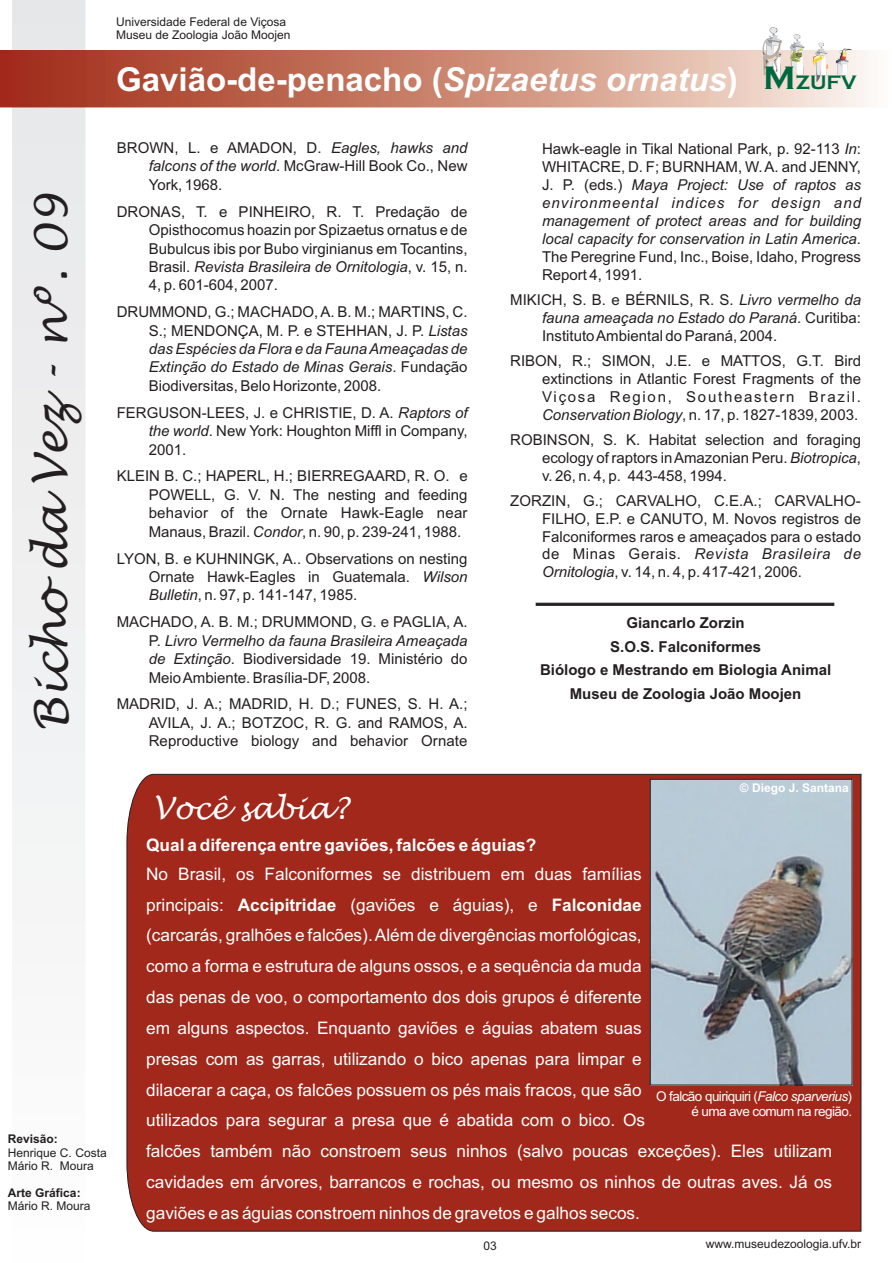
<style>
.page{position:relative;width:893px;height:1263px;background:#fff}
.page>*{position:absolute;margin:0;border:0;box-sizing:border-box;transform-origin:0 0}
.t1{font:italic 45px "Lucida Handwriting";color:#231f20}
.t2{font:700 33px "Arial";color:#fff}
.t3{font:italic 30px "Lucida Handwriting";color:#fff}
.t4{font:17.25px/30.9px "Arial";color:#fff}
.t5{font:700 17.25px "Arial";color:#fff}
.t6{font:15px/18.5px "Arial";color:#231f20;text-align:justify}
.t7{font:italic 15px/18px "Arial";color:#231f20;text-align:justify}
.t8{font:700 15px/23.4px "Arial";color:#231f20;text-align:center}
.t9{font:13.5px/15.1px "Arial";letter-spacing:-.04em;color:#fff;text-align:right}
.t10{font:12px/13.4px "Arial";color:#231f20}
.t11{font:700 12px "Arial";color:#231f20}
.t12{font:700 12px "Arial";color:#fff}
.s1{font-style:italic}
.s2{font-family:"Copperplate Gothic";font-size:33.6px;color:#00673e}
.s3{font-family:"Copperplate Gothic";font-size:20.25px;color:#00673e}
.s4{font-style:normal}
.s5{font-weight:700}
</style>
<div class="page">
<div style="left:127px;top:774px;width:734px;height:457px;background:#a1281b"></div>
<img style="left:652px;top:781px;width:198px;height:302px">
<div style="left:650px;top:779px;width:202px;height:306px;border:1px solid #231f20"></div>
<div style="left:13px;top:0;width:72px;height:882px;background:#eeeeef"></div>
<div style="left:536px;top:603px;width:298px;height:2px;background:#231f20;border:1px solid #231f20"></div>
<img style="left:0;top:51px;width:867px;height:57px">
<svg style="left:812px;top:42px;width:17px;height:40px"></svg>
<svg style="left:835px;top:48px;width:17px;height:33px"></svg>
<svg style="left:762px;top:27px;width:21px;height:52px"></svg>
<svg style="left:789px;top:34px;width:16px;height:40px"></svg>
<p class="t10" style="left:116px;top:16px;width:176px">Universidade Federal de Viçosa<br>Museu de Zoologia João Moojen</p>
<h2 class="t2" style="left:116px;top:67px;width:742px">Gavião-de-penacho (<span class="s1">Spizaetus ornatus</span>) <span class="s2">M</span><span class="s3">ZUFV</span></h2>
<h1 class="t1" style="left:29px;top:732px;width:539px;rotate:-90deg">BichodaVez - nº. 09</h1>
<p class="t6" style="left:149px;top:140px;width:320px;text-indent:-32px">BROWN, L. e AMADON, D. <span class="s1">Eagles, hawks and falcons of the world</span>. McGraw-Hill Book Co., New York, 1968.</p>
<p class="t6" style="left:149px;top:203px;width:320px;text-indent:-32px">DRONAS, T. e PINHEIRO, R. T. Predação de Opisthocomus hoazin por Spizaetus ornatus e de Bubulcus ibis por Bubo virginianus em Tocantins, Brasil. <span class="s1">Revista Brasileira de Ornitologia</span>, v. 15, n.<br>4, p. 601-604, 2007.</p>
<p class="t6" style="left:149px;top:304px;width:320px;text-indent:-32px">DRUMMOND, G.; MACHADO, A. B. M.; MARTINS, C.<br>S.; MENDONÇA, M. P. e STEHHAN, J. P. <span class="s1">Listas das Espécies da Flora e da Fauna Ameaçadas de Extinção do Estado de Minas Gerais</span>. Fundação Biodiversitas, Belo Horizonte, 2008.</p>
<p class="t6" style="left:149px;top:405px;width:320px;text-indent:-32px">FERGUSON-LEES, J. e CHRISTIE, D. A. <span class="s1">Raptors of the world</span>. New York: Houghton Miffl in Company, 2001.</p>
<p class="t6" style="left:149px;top:468px;width:321px;text-indent:-32px">KLEIN B. C.; HAPERL, H.; BIERREGAARD, R. O. e POWELL, G. V. N. The nesting and feeding behavior of the Ornate Hawk-Eagle near Manaus, Brazil. <span class="s1">Condor</span>, n. 90, p. 239-241, 1988.</p>
<p class="t6" style="left:149px;top:550px;width:320px;text-indent:-32px">LYON, B. e KUHNINGK, A.. Observations on nesting Ornate Hawk-Eagles in Guatemala. <span class="s1">Wilson Bulletin</span>, n. 97, p. 141-147, 1985.</p>
<p class="t6" style="left:149px;top:614px;width:320px;text-indent:-32px">MACHADO, A. B. M.; DRUMMOND, G. e PAGLIA, A.<br>P. <span class="s1">Livro Vermelho da fauna Brasileira Ameaçada de Extinção</span>. Biodiversidade 19. Ministério do Meio Ambiente. Brasília-DF, 2008.</p>
<p class="t6" style="left:149px;top:696px;width:320px;text-indent:-32px">MADRID, J. A.; MADRID, H. D.; FUNES, S. H. A.; AVILA, J. A.; BOTZOC, R. G. and RAMOS, A.<br>Reproductive biology and behavior Ornate</p>
<p class="t7" style="left:542px;top:141px;width:320px"><span class="s4">Hawk-eagle in Tikal National Park, p. 92-113</span> In<span class="s4">:<br>WHITACRE, D. F; BURNHAM, W. A. and JENNY, J. P. (eds.)</span> Maya Project: Use of raptos as environmeental indices for design and management of protect areas and for building local capacity for conservation in Latin America<span class="s4">.<br>The Peregrine Fund, Inc., Boise, Idaho, Progress Report 4, 1991.</span></p>
<p class="t6" style="left:542px;top:292px;width:320px;line-height:18px;text-indent:-32px">MIKICH, S. B. e BÉRNILS, R. S. <span class="s1">Livro vermelho da fauna ameaçada no Estado do Paraná</span>. Curitiba:<br>Instituto Ambiental do Paraná, 2004.</p>
<p class="t6" style="left:542px;top:353px;width:320px;line-height:18px;text-indent:-32px">RIBON, R.; SIMON, J.E. e MATTOS, G.T. Bird extinctions in Atlantic Forest Fragments of the Viçosa Region, Southeastern Brazil.<br><span class="s1">Conservation Biology</span>, n. 17, p. 1827-1839, 2003.</p>
<p class="t6" style="left:542px;top:432px;width:320px;line-height:18px;text-indent:-32px">ROBINSON, S. K. Habitat selection and foraging ecology of raptors in Amazonian Peru. <span class="s1">Biotropica</span>, v. 26, n. 4, p. 443-458, 1994.</p>
<p class="t6" style="left:542px;top:493px;width:320px;line-height:18px;text-indent:-32px">ZORZIN, G.; CARVALHO, C.E.A.; CARVALHO-FILHO, E.P. e CANUTO, M. Novos registros de Falconiformes raros e ameaçados para o estado de Minas Gerais. <span class="s1">Revista Brasileira de Ornitologia</span>, v. 14, n. 4, p. 417-421, 2006.</p>
<p class="t8" style="left:540px;top:613px;width:293px">Giancarlo Zorzin<br>S.O.S. Falconiformes<br>Biólogo e Mestrando em Biologia Animal<br>Museu de Zoologia João Moojen</p>
<p class="t11" style="left:8px;top:1134px;width:52px">Revisão:</p>
<p class="t10" style="left:8px;top:1147px;width:100px">Henrique C. Costa<br>Mário R. Moura</p>
<p class="t11" style="left:8px;top:1188px;width:74px">Arte Gráfica:</p>
<p class="t10" style="left:8px;top:1200px;width:84px">Mário R. Moura</p>
<h3 class="t3" style="left:153px;top:793px;width:196px">Você sabia?</h3>
<p class="t12" style="left:740px;top:783px;width:110px">© Diego J. Santana</p>
<p class="t5" style="left:146px;top:838px;width:392px">Qual a diferença entre gaviões, falcões e águias?</p>
<p class="t4" style="left:146px;top:860px;width:688px">No Brasil, os Falconiformes se distribuem em duas famílias<br>principais: <span class="s5">Accipitridae</span> (gaviões e águias), e <span class="s5">Falconidae<br></span>(carcarás, gralhões e falcões). Além de divergências morfológicas,<br>como a forma e estrutura de alguns ossos, e a sequência da muda<br>das penas de voo, o comportamento dos dois grupos é diferente<br>em alguns aspectos. Enquanto gaviões e águias abatem suas<br>presas com as garras, utilizando o bico apenas para limpar e<br>dilacerar a caça, os falcões possuem os pés mais fracos, que são<br>utilizados para segurar a presa que é abatida com o bico. Os<br>falcões também não constroem seus ninhos (salvo poucas exceções). Eles utilizam cavidades em árvores, barrancos e rochas, ou mesmo os ninhos de outras aves. Já os gaviões e as águias constroem ninhos de gravetos e galhos secos.</p>
<p class="t9" style="left:656px;top:1090px;width:198px">O falcão quiriquiri (<span class="s1">Falco sparverius</span>) é uma ave comum na região.</p>
<p class="t10" style="left:483px;top:1240px;width:15px">03</p>
<p class="t10" style="left:706px;top:1238px;width:157px">www.museudezoologia.ufv.br</p>
</div>
